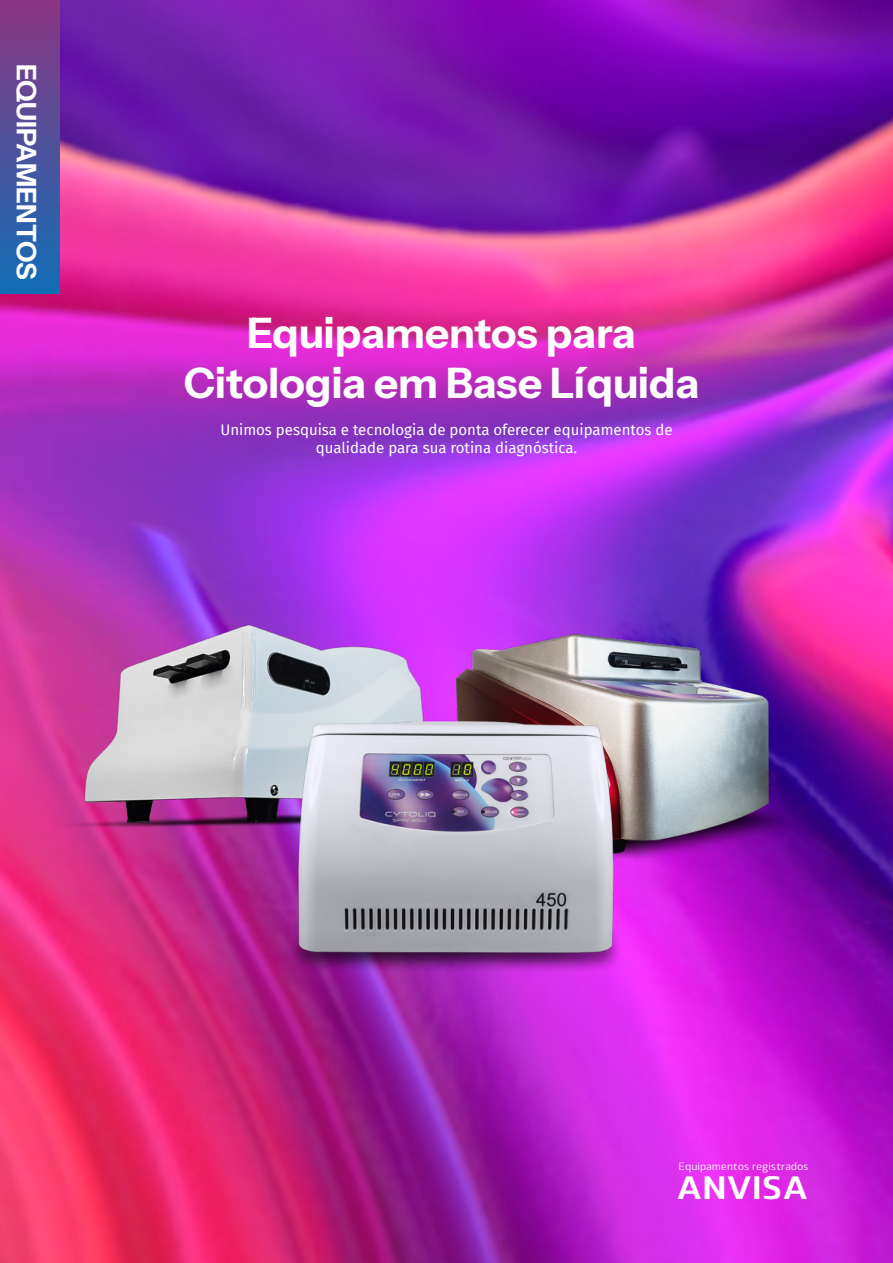
<style>
.page{position:relative;width:893px;height:1263px;background:#fff}
.page>*{position:absolute;margin:0;border:0;box-sizing:border-box;transform-origin:0 0}
.t1{font:700 42px/50.4px "Instrument Sans";color:#fff;text-align:center}
.t2{font:700 32.25px "Lytiga Pro";color:#fff}
.t3{font:700 27px "Instrument Sans";color:#fff}
.t4{font:15px/18px "Fira Sans";color:#fff;text-align:center}
.t5{font:10.65px "Lytiga Pro";color:#fff}
</style>
<div class="page">
<img style="left:0;top:0;width:893px;height:1263px">
<img style="left:49px;top:625px;width:383px;height:205px">
<img style="left:432px;top:586px;width:376px;height:282px">
<img style="left:288px;top:721px;width:335px;height:252px">
<div style="left:0;top:0;width:60px;height:293px;background:linear-gradient(to bottom,#8b3682,#116db5)"></div>
<h3 class="t3" style="left:43px;top:64px;width:217px;rotate:90deg">EQUIPAMENTOS</h3>
<h1 class="t1" style="left:184px;top:309px;width:517px">Equipamentos para<br>Citologia em Base Líquida</h1>
<p class="t4" style="left:220px;top:420px;width:454px">Unimos pesquisa e tecnologia de ponta oferecer equipamentos de qualidade para sua rotina diagnóstica.</p>
<p class="t5" style="left:678px;top:1159px;width:132px">Equipamentos registrados</p>
<h2 class="t2" style="left:676px;top:1166px;width:133px">ANVISA</h2>
</div>
